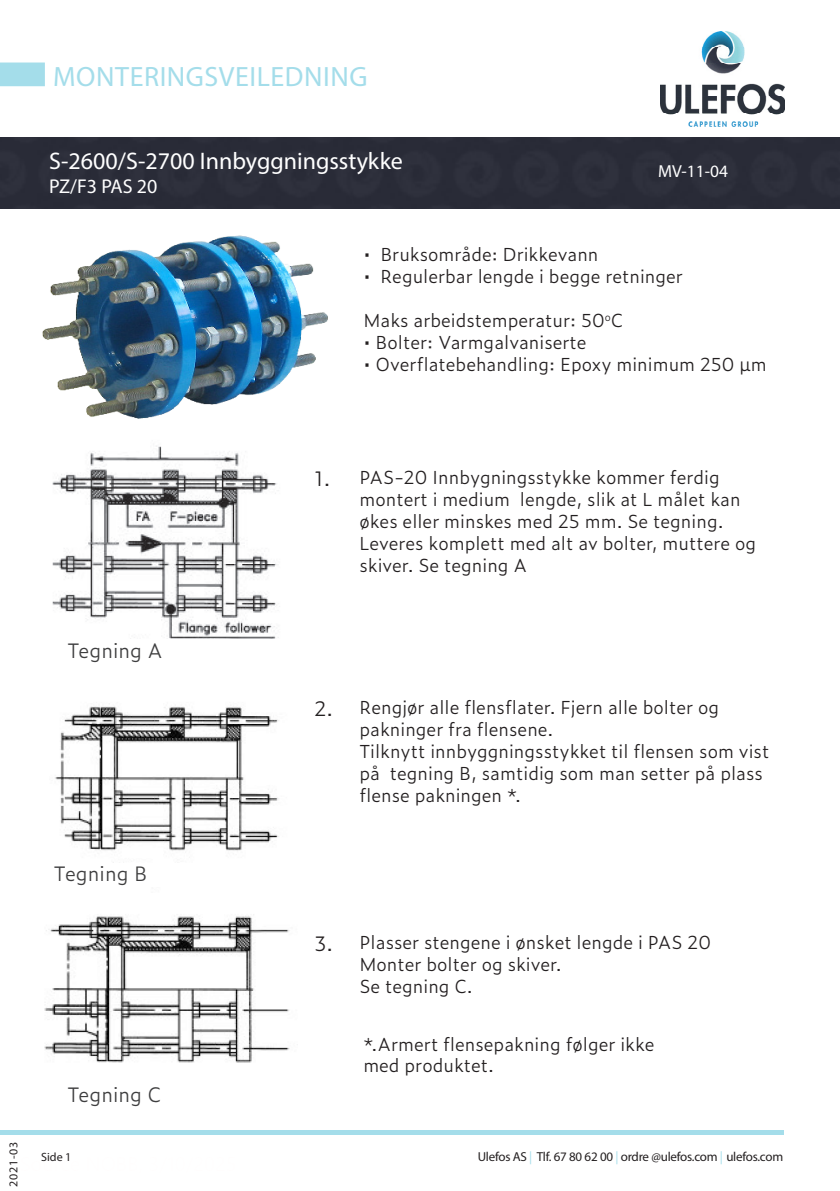
<style>
.page{position:relative;width:840px;height:1191px;background:#fff}
.page>*{position:absolute;margin:0;border:0;box-sizing:border-box;transform-origin:0 0}
.t1{font:28px "Myriad Pro";letter-spacing:.02em;color:#a4ddea}
.t2{font:24px "Myriad Pro";color:#fff}
.t3{font:300 20px "Zeitung Pro";color:#3e3e3f}
.t4{font:20px "Myriad Pro";color:#fff}
.t5{font:300 18px/22px "Zeitung Pro";color:#231f20}
.t6{font:17.4px "Myriad Pro";color:#fff}
.t7{font:13px "Myriad Pro";letter-spacing:-.02em;color:#231f20}
.t8{font:12px "Myriad Pro";letter-spacing:.06em;color:#231f20}
.s1{font-size:20px}
.s2{color:#a4ddea}
</style>
<div class="page">
<div style="left:0;top:138px;width:839px;height:71px;background:#292b37"></div>
<img style="left:660px;top:31px;width:124px;height:95px">
<div style="left:0;top:1130px;width:782px;height:5px;background:#a4ddea"></div>
<div style="left:0;top:63px;width:44px;height:22px;background:#a4ddea"></div>
<div style="left:0;top:62px;width:45px;height:24px;border:2px solid #a4ddea"></div>
<img style="left:44px;top:914px;width:246px;height:149px">
<img style="left:42px;top:235px;width:286px;height:184px">
<img style="left:52px;top:446px;width:227px;height:192px">
<img style="left:55px;top:706px;width:224px;height:145px">
<h1 class="t1" style="left:53px;top:60px;width:315px">MONTERINGSVEILEDNING</h1>
<h2 class="t2" style="left:49px;top:146px;width:355px">S-2600/S-2700 Innbyggningsstykke</h2>
<p class="t4" style="left:49px;top:174px;width:110px">PZ/F3 PAS 20</p>
<p class="t6" style="left:657px;top:161px;width:71px">MV-11-04</p>
<p class="t5" style="left:363px;top:243px;width:236px">• Bruksområde: Drikkevann</p>
<p class="t5" style="left:363px;top:265px;width:321px">• Regulerbar lengde i begge retninger</p>
<p class="t5" style="left:363px;top:309px;width:261px">Maks arbeidstemperatur: 50<sup>o</sup>C</p>
<p class="t5" style="left:363px;top:331px;width:225px">• Bolter: Varmgalvaniserte</p>
<p class="t5" style="left:363px;top:353px;width:405px">• Overflatebehandling: Epoxy minimum 250 µm</p>
<p class="t3" style="left:67px;top:635px;width:97px">Tegning A</p>
<p class="t3" style="left:54px;top:858px;width:95px">Tegning B</p>
<p class="t8" style="left:6px;top:1186px;width:46px;rotate:-90deg">2021-03</p>
<p class="t3" style="left:67px;top:1079px;width:95px">Tegning C</p>
<p class="t8" style="left:41px;top:1149px;width:32px">Side 1</p>
<p class="t5" style="left:359px;top:466px;width:398px;text-indent:-45px"><span class="s1">1.</span> PAS-20 Innbygningsstykke kommer ferdig montert i medium lengde, slik at L målet kan økes eller minskes med 25 mm. Se tegning.<br>Leveres komplett med alt av bolter, muttere og skiver. Se tegning A</p>
<p class="t5" style="left:359px;top:696px;width:411px;text-indent:-45px"><span class="s1">2.</span> Rengjør alle flensflater. Fjern alle bolter og pakninger fra flensene.<br>Tilknytt innbyggningsstykket til flensen som vist på tegning B, samtidig som man setter på plass flense pakningen *.</p>
<p class="t5" style="left:359px;top:931px;width:353px;text-indent:-45px"><span class="s1">3.</span> Plasser stengene i ønsket lengde i PAS 20<br>Monter bolter og skiver.<br>Se tegning C.</p>
<p class="t5" style="left:363px;top:1032px;width:292px;line-height:21px">*.Armert flensepakning følger ikke med produktet.</p>
<p class="t7" style="left:477px;top:1149px;width:307px">Ulefos AS <span class="s2">|</span> Tlf. 67 80 62 00 <span class="s2">|</span> ordre @ulefos.com <span class="s2">|</span> ulefos.com</p>
</div>
